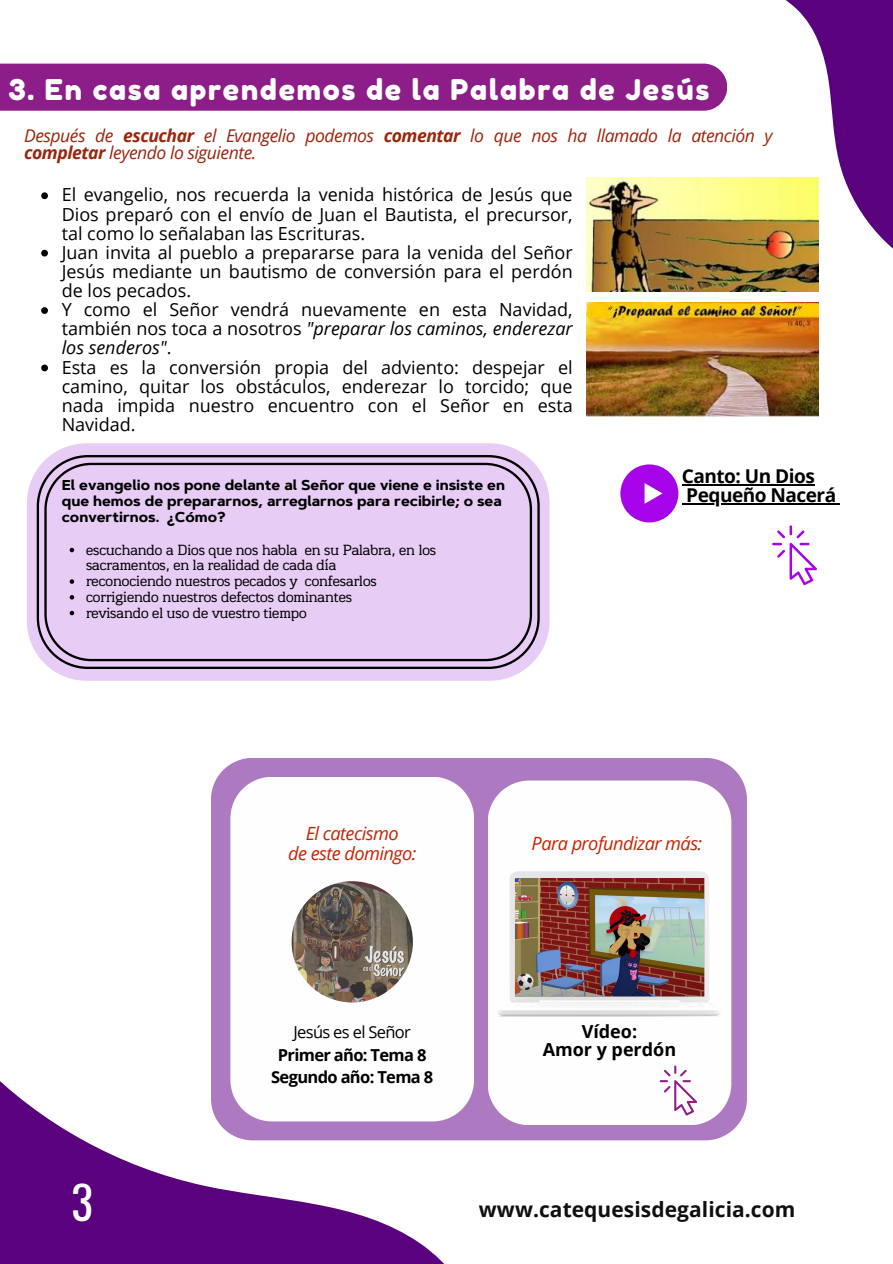
<style>
.page{position:relative;width:893px;height:1264px;background:#fff}
.page>*{position:absolute;margin:0;border:0;box-sizing:border-box;transform-origin:0 0}
.t1{font:45.3px "Oswald";color:#fff}
.t2{font:28.5px "Fredoka One";letter-spacing:.06em;color:#fff}
.t3{font:700 21px "Open Sans";letter-spacing:.005em;color:#100f0d}
.t4{font:700 19.05px "Open Sans";letter-spacing:-.025em;color:#000}
.t5{font:italic 18.15px "Open Sans";letter-spacing:-.03em;color:#c62403}
.t6{font:18px/19.2px "Open Sans";color:#000;text-align:justify}
.t7{font:700 18px "Open Sans";color:#000}
.t8{font:italic 17.55px/16.8px "Open Sans";letter-spacing:-.025em;color:#9b250d}
.t9{font:700 16.5px "Open Sans";letter-spacing:-.04em;color:#000}
.t10{font:16.5px "Open Sans";letter-spacing:-.04em;color:#000}
.t11{font:14.25px/15.8px "RTL Jannah Regular";color:#000}
.t12{font:700 14.25px/15.8px "Artegra Sans";color:#000}
.s1{font-weight:700}
.s2{font-style:italic}
</style>
<div class="page">
<img style="left:586px;top:178px;width:23px;height:113px">
<img style="left:586px;top:303px;width:232px;height:113px">
<img style="left:609px;top:0;width:283px;height:339px">
<svg style="left:0;top:1081px;width:572px;height:182px"></svg>
<div style="left:0;top:64px;width:727px;height:47px;background:#8d1e89"></div>
<svg style="left:772px;top:525px;width:45px;height:60px"></svg>
<div style="left:620px;top:464px;width:58px;height:58px;background:#a603e8;border-radius:50%"></div>
<svg style="left:644px;top:483px;width:18px;height:21px"></svg>
<div style="left:211px;top:758px;width:535px;height:382px;background:#ad7ac2"></div>
<svg style="left:230px;top:776px;width:244px;height:345px"></svg>
<svg style="left:487px;top:780px;width:244px;height:345px"></svg>
<svg style="left:659px;top:1065px;width:37px;height:50px"></svg>
<img style="left:291px;top:881px;width:122px;height:121px;border-radius:50%">
<img style="left:498px;top:871px;width:223px;height:145px">
<div style="left:27px;top:443px;width:522px;height:237px;background:#e7ccf6;border-radius:60px"></div>
<svg style="left:37px;top:455px;width:502px;height:214px"></svg>
<svg style="left:70px;top:548px;width:4px;height:4px"></svg>
<svg style="left:70px;top:579px;width:4px;height:5px"></svg>
<svg style="left:70px;top:595px;width:4px;height:4px"></svg>
<svg style="left:70px;top:611px;width:4px;height:4px"></svg>
<hr style="left:681px;top:484px;width:133px;height:1px;background:#000">
<hr style="left:686px;top:503px;width:149px;height:1px;background:#000">
<svg style="left:41px;top:192px;width:7px;height:7px"></svg>
<svg style="left:41px;top:250px;width:7px;height:6px"></svg>
<svg style="left:41px;top:307px;width:7px;height:7px"></svg>
<svg style="left:41px;top:364px;width:7px;height:7px"></svg>
<p class="t2" style="left:9px;top:72px;width:702px">3. En casa aprendemos de la Palabra de Jesús</p>
<p class="t8" style="left:24px;top:127px;width:750px">Después de <span class="s1">escuchar</span> el Evangelio podemos <span class="s1">comentar</span> lo que nos ha llamado la atención y <span class="s1">completar</span> leyendo lo siguiente.</p>
<p class="t6" style="left:62px;top:185px;width:512px">El evangelio, nos recuerda la venida histórica de Jesús que Dios preparó con el envío de Juan el Bautista, el precursor, tal como lo señalaban las Escrituras.</p>
<p class="t6" style="left:62px;top:242px;width:512px">Juan invita al pueblo a prepararse para la venida del Señor Jesús mediante un bautismo de conversión para el perdón de los pecados.</p>
<p class="t6" style="left:62px;top:299px;width:512px">Y como el Señor vendrá nuevamente en esta Navidad, también nos toca a nosotros <span class="s2">"preparar los caminos, enderezar los senderos"</span>.</p>
<p class="t6" style="left:62px;top:357px;width:512px">Esta es la conversión propia del adviento: despejar el camino, quitar los obstáculos, enderezar lo torcido; que nada impida nuestro encuentro con el Señor en esta Navidad.</p>
<p class="t12" style="left:62px;top:477px;width:444px">El evangelio nos pone delante al Señor que viene e insiste en que hemos de prepararnos, arreglarnos para recibirle; o sea convertirnos. ¿Cómo?</p>
<p class="t11" style="left:86px;top:541px;width:351px">escuchando a Dios que nos habla en su Palabra, en los sacramentos, en la realidad de cada día</p>
<p class="t11" style="left:86px;top:573px;width:292px">reconociendo nuestros pecados y confesarlos</p>
<p class="t11" style="left:86px;top:589px;width:267px">corrigiendo nuestros defectos dominantes</p>
<p class="t11" style="left:86px;top:604px;width:222px">revisando el uso de vuestro tiempo</p>
<p class="t4" style="left:681px;top:462px;width:135px">Canto: Un Dios</p>
<p class="t4" style="left:686px;top:482px;width:144px">Pequeño Nacerá</p>
<p class="t1" style="left:71px;top:1166px;width:23px">3</p>
<p class="t5" style="left:306px;top:820px;width:94px">El catecismo</p>
<p class="t5" style="left:288px;top:841px;width:130px">de este domingo:</p>
<p class="t5" style="left:531px;top:831px;width:172px">Para profundizar más:</p>
<p class="t10" style="left:293px;top:1020px;width:119px">Jesús es el Señor</p>
<p class="t9" style="left:278px;top:1042px;width:150px">Primer año: Tema 8</p>
<p class="t9" style="left:271px;top:1065px;width:163px">Segundo año: Tema 8</p>
<p class="t7" style="left:581px;top:1018px;width:57px">Vídeo:</p>
<p class="t7" style="left:542px;top:1036px;width:135px">Amor y perdón</p>
<p class="t3" style="left:479px;top:1194px;width:318px">www.catequesisdegalicia.com</p>
</div>
